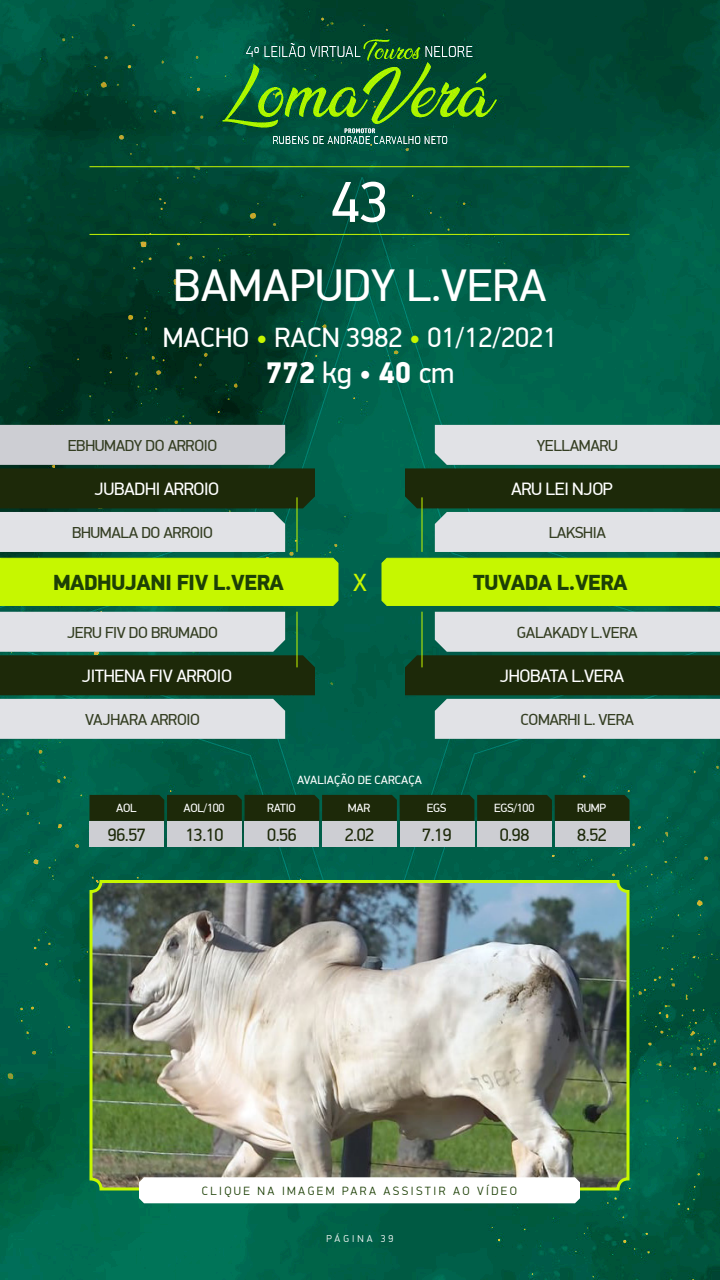
<style>
.page{position:relative;width:720px;height:1280px;background:#fff}
.page>*{position:absolute;margin:0;border:0;box-sizing:border-box;transform-origin:0 0}
.t1{font:58px "PF Din Display Pro";color:#fff}
.t2{font:46px "PF Din Display Pro";color:#fff}
.t3{font:900 30px "PF Din Display Pro";color:#fff}
.t4{font:28px "PF Din Display Pro";color:#fff}
.t5{font:25px "PF Din Display Pro";color:#c6f700}
.t6{font:900 22px "PF Din Display Pro";letter-spacing:-.025em;color:#1d4006}
.t7{font:18px "PF Din Display Pro";letter-spacing:-.025em;color:#fff}
.t8{font:18px "PF Din Display Pro";letter-spacing:-.025em;color:#1d2909}
.t9{font:16px "PF Din Display Pro";letter-spacing:-.025em;color:#343e22}
.t10{font:300 12px "PF Din Display Pro";letter-spacing:.2em;color:#1d4006}
.t11{font:12px "PF Din Display Pro";letter-spacing:-.025em;color:#fff}
.t12{font:12px "PF Din Display Pro";color:#fff}
.t13{font:300 10px "PF Din Display Pro";letter-spacing:.3em;color:#fff}
.s1{color:#c6f700}
.s2{font-weight:400}
</style>
<div class="page">
<img style="left:0;top:0;width:720px;height:1280px">
<img style="left:91px;top:882px;width:537px;height:307px">
<div style="left:90px;top:880px;width:540px;height:310px;border:3px solid #c6f700;border-radius:10px"></div>
<svg style="left:139px;top:1177px;width:441px;height:26px"></svg>
<div style="left:90px;top:795px;width:539px;height:26px;background:#1d2909"></div>
<div style="left:90px;top:821px;width:74px;height:26px;background:#cdced3"></div>
<div style="left:400px;top:821px;width:74px;height:26px;background:#cdced3"></div>
<div style="left:245px;top:821px;width:74px;height:26px;background:#cdced3"></div>
<div style="left:555px;top:821px;width:75px;height:26px;background:#cdced3"></div>
<div style="left:167px;top:821px;width:75px;height:26px;background:#cdced3"></div>
<div style="left:477px;top:821px;width:75px;height:26px;background:#cdced3"></div>
<div style="left:322px;top:821px;width:75px;height:26px;background:#cdced3"></div>
<svg style="left:0;top:612px;width:315px;height:127px;background:#89988e"></svg>
<svg style="left:405px;top:612px;width:315px;height:127px;background:#87978c"></svg>
<svg style="left:0;top:425px;width:339px;height:181px;background:#89a85e"></svg>
<svg style="left:381px;top:425px;width:339px;height:181px;background:#8dae63"></svg>
<hr style="left:296px;top:612px;width:2px;height:55px;background:#c6f700">
<hr style="left:296px;top:497px;width:2px;height:55px;background:#c6f700">
<hr style="left:422px;top:612px;width:1px;height:55px;background:#c6f700">
<hr style="left:422px;top:497px;width:1px;height:55px;background:#c6f700">
<hr style="left:90px;top:234px;width:540px;height:1px;background:#c6f700">
<hr style="left:90px;top:166px;width:540px;height:1px;background:#c6f700">
<p class="t1" style="left:331px;top:168px;width:59px">43</p>
<p class="t2" style="left:173px;top:258px;width:375px">BAMAPUDY L.VERA</p>
<p class="t4" style="left:163px;top:321px;width:396px">MACHO <span class="s1">•</span> RACN 3982 <span class="s1">•</span> 01/12/2021</p>
<p class="t3" style="left:266px;top:355px;width:190px">772 <span class="s2">kg •</span> 40 <span class="s2">cm</span></p>
<p class="t9" style="left:68px;top:436px;width:151px">EBHUMADY DO ARROIO</p>
<p class="t9" style="left:537px;top:436px;width:83px">YELLAMARU</p>
<p class="t7" style="left:95px;top:478px;width:126px">JUBADHI ARROIO</p>
<p class="t7" style="left:511px;top:478px;width:103px">ARU LEI NJOP</p>
<p class="t9" style="left:72px;top:523px;width:142px">BHUMALA DO ARROIO</p>
<p class="t9" style="left:549px;top:523px;width:59px">LAKSHIA</p>
<p class="t6" style="left:53px;top:569px;width:232px">MADHUJANI FIV L.VERA</p>
<p class="t5" style="left:353px;top:568px;width:15px">X</p>
<p class="t6" style="left:473px;top:569px;width:156px">TUVADA L.VERA</p>
<p class="t9" style="left:67px;top:623px;width:152px">JERU FIV DO BRUMADO</p>
<p class="t9" style="left:517px;top:623px;width:122px">GALAKADY L.VERA</p>
<p class="t7" style="left:82px;top:665px;width:152px">JITHENA FIV ARROIO</p>
<p class="t7" style="left:500px;top:665px;width:126px">JHOBATA L.VERA</p>
<p class="t9" style="left:85px;top:710px;width:116px">VAJHARA ARROIO</p>
<p class="t9" style="left:521px;top:710px;width:115px">COMARHI L. VERA</p>
<p class="t12" style="left:297px;top:772px;width:126px">AVALIAÇÃO DE CARCAÇA</p>
<p class="t11" style="left:116px;top:801px;width:22px">AOL</p>
<p class="t11" style="left:184px;top:801px;width:42px">AOL/100</p>
<p class="t11" style="left:267px;top:801px;width:30px">RATIO</p>
<p class="t11" style="left:348px;top:801px;width:24px">MAR</p>
<p class="t11" style="left:427px;top:801px;width:21px">EGS</p>
<p class="t11" style="left:494px;top:801px;width:42px">EGS/100</p>
<p class="t11" style="left:577px;top:801px;width:30px">RUMP</p>
<p class="t8" style="left:108px;top:824px;width:40px">96.57</p>
<p class="t8" style="left:185px;top:824px;width:40px">13.10</p>
<p class="t8" style="left:267px;top:824px;width:31px">0.56</p>
<p class="t8" style="left:345px;top:824px;width:31px">2.02</p>
<p class="t8" style="left:422px;top:824px;width:31px">7.19</p>
<p class="t8" style="left:500px;top:824px;width:31px">0.98</p>
<p class="t8" style="left:577px;top:824px;width:31px">8.52</p>
<p class="t10" style="left:202px;top:1184px;width:317px">CLIQUE NA IMAGEM PARA ASSISTIR AO VÍDEO</p>
<p class="t13" style="left:327px;top:1232px;width:68px">PÁGINA 39</p>
</div>
